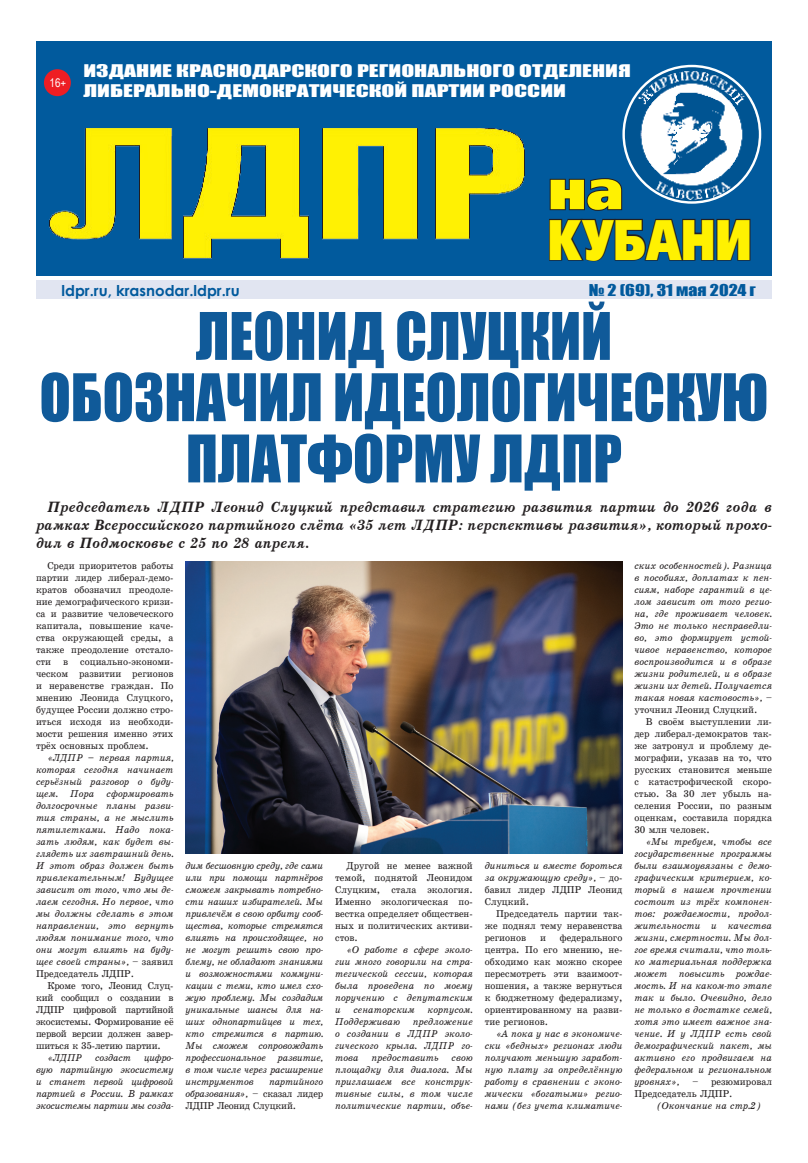
<style>
.page{position:relative;width:808px;height:1163px;background:#fff}
.page>*{position:absolute;margin:0;border:0;box-sizing:border-box;transform-origin:0 0}
.t1{font:60.5px/61.2px "Impact";color:#105a99;text-align:center;scale:.95 1}
.t2{font:56.7px "Free Set Extra CTT";color:#fff101;scale:.74 1}
.t3{font:56px "Free Set Extra CTT";color:#fff101}
.t4{font:16px/19.2px "Impact";color:#fff;scale:1.48 1}
.t5{font:italic 15px/18px "School Book C Bold";color:#231f20;text-align:justify;scale:.95 1}
.t6{font:700 15px "Century Gothic";color:#015a9d}
.t7{font:15px "Impact";color:#015a9d;scale:1.2 1}
.t8{font:12px "Arial NGCG";color:#fff}
.t9{font:10px/12px "School Book C Italic";color:#231f20;text-align:justify;scale:.95 1}
.t10{font:10px/12px "School Book C";color:#231f20;text-align:justify;scale:.95 1}
.t11{font:10px "School Book C";letter-spacing:-.02em;color:#231f20;scale:.95 1}
.t12{font:10px/12px "School Book C Italic";letter-spacing:-.02em;color:#231f20;text-align:right;scale:.95 1}
.s1{font-family:"School Book C"}
</style>
<div class="page">
<div style="left:36px;top:281px;width:736px;height:18px;background:#e1e5f1"></div>
<div style="left:36px;top:41px;width:736px;height:234px;background:#015a9d"></div>
<div style="left:44px;top:69px;width:27px;height:27px;background:#ee1d23;border-radius:50%"></div>
<svg style="left:549px;top:177px;width:202px;height:85px"></svg>
<img style="left:624px;top:66px;width:136px;height:136px;border-radius:68px">
<img style="left:49px;top:128px;width:476px;height:131px">
<img style="left:186px;top:561px;width:436px;height:291px">
<p class="t8" style="left:50px;top:76px;width:18px">16+</p>
<h3 class="t4" style="left:83px;top:61px;width:371px">ИЗДАНИЕ КРАСНОДАРСКОГО РЕГИОНАЛЬНОГО ОТДЕЛЕНИЯ<br>ЛИБЕРАЛЬНО-ДЕМОКРАТИЧЕСКОЙ ПАРТИИ РОССИИ</h3>
<h3 class="t3" style="left:548px;top:157px;width:77px">на</h3>
<h2 class="t2" style="left:548px;top:207px;width:277px">КУБАНИ</h2>
<h3 class="t6" style="left:62px;top:278px;width:180px">ldpr.ru, krasnodar.ldpr.ru</h3>
<h3 class="t7" style="left:589px;top:278px;width:141px">№ 2 (69), 31 мая 2024 г</h3>
<h1 class="t1" style="left:39px;top:304px;width:769px">ЛЕОНИД СЛУЦКИЙ<br>ОБОЗНАЧИЛ ИДЕОЛОГИЧЕСКУЮ<br>ПЛАТФОРМУ ЛДПР</h1>
<h3 class="t5" style="left:36px;top:497px;width:776px;text-indent:11px">Председатель ЛДПР Леонид Слуцкий представил стратегию развития партии до 2026 года в рамках Всероссийского партийного слёта «35 лет ЛДПР: перспективы развития», который прохо&shy;дил в Подмосковье с 25 по 28 апреля.</h3>
<p class="t10" style="left:36px;top:559px;width:146px;text-indent:11px">Среди приоритетов работы партии лидер либерал-демо&shy;кратов обозначил преодоле&shy;ние демографического кризи&shy;са и развитие человеческого капитала, повышение каче&shy;ства окружающей среды, а также преодоление отстало&shy;сти в социально-экономи&shy;ческом развитии регионов и неравенстве граждан. По мнению Леонида Слуцкого, будущее России должно стро&shy;иться исходя из необходи&shy;мости решения именно этих трёх основных проблем.</p>
<p class="t9" style="left:36px;top:751px;width:146px;text-indent:11px">«ЛДПР – первая партия, которая сегодня начинает серьёзный разговор о буду&shy;щем. Пора сформировать долгосрочные планы разви&shy;тия страны, а не мыслить пятилетками. Надо пока&shy;зать людям, как будет вы&shy;глядеть их завтрашний день.<br>И этот образ должен быть привлекательным! Будущее зависит от того, что мы де&shy;лаем сегодня. Но первое, что мы должны сделать в этом направлении, это вернуть людям понимание того, что они могут влиять на буду&shy;щее своей страны», <span class="s1">– заявил</span></p>
<p class="t10" style="left:36px;top:967px;width:105px">Председатель ЛДПР.</p>
<p class="t11" style="left:47px;top:980px;width:134px">Кроме того, Леонид Слуц-</p>
<p class="t11" style="left:36px;top:992px;width:146px">кий сообщил о создании в</p>
<p class="t11" style="left:36px;top:1004px;width:146px">ЛДПР цифровой партийной</p>
<p class="t11" style="left:36px;top:1016px;width:146px">экосистемы. Формирование её</p>
<p class="t11" style="left:36px;top:1028px;width:146px">первой версии должен завер-</p>
<p class="t11" style="left:36px;top:1040px;width:133px">шиться к 35-летию партии.</p>
<p class="t9" style="left:47px;top:1051px;width:38px">«ЛДПР</p>
<p class="t12" style="left:95px;top:1051px;width:40px">создаст</p>
<p class="t9" style="left:634px;top:559px;width:146px">ских особенностей). Разница в пособиях, доплатах к пен&shy;сиям, наборе гарантий в це&shy;лом зависит от того регио&shy;на, где проживает человек.<br>Это не только несправедли&shy;во, это формирует устой&shy;чивое неравенство, которое воспроизводится и в образе жизни родителей, и в образе жизни их детей. Получается такая новая кастовость», <span class="s1">–</span></p>
<p class="t10" style="left:634px;top:703px;width:131px">уточнил Леонид Слуцкий.</p>
<p class="t10" style="left:646px;top:715px;width:134px">В своём выступлении ли-</p>
<p class="t10" style="left:634px;top:727px;width:146px">дер либерал-демократов так-</p>
<p class="t10" style="left:634px;top:739px;width:146px">же затронул и проблему де-</p>
<p class="t10" style="left:634px;top:751px;width:146px">мографии, указав на то, что</p>
<p class="t10" style="left:634px;top:763px;width:146px">русских становится меньше</p>
<p class="t10" style="left:634px;top:775px;width:146px">с катастрофической скоро-</p>
<p class="t10" style="left:634px;top:787px;width:146px">стью. За 30 лет убыль на-</p>
<p class="t10" style="left:634px;top:799px;width:146px">селения России, по разным</p>
<p class="t10" style="left:634px;top:811px;width:146px">оценкам, составила порядка</p>
<p class="t10" style="left:634px;top:823px;width:81px">30 млн человек.</p>
<p class="t9" style="left:634px;top:835px;width:146px;text-indent:11px">«Мы требуем, чтобы все государственные программы были взаимоувязаны с демо&shy;графическим критерием, ко&shy;торый в нашем прочтении состоит из трёх компонен&shy;тов: рождаемости, продол&shy;жительности и качества жизни, смертности. Мы дол&shy;гое время считали, что толь&shy;ко материальная поддержка может повысить рождае&shy;мость. И на каком-то этапе так и было. Очевидно, дело не только в достатке семей, хотя это имеет важное зна&shy;чение. И у ЛДПР есть свой демографический пакет, мы активно его продвигаем на федеральном и региональном уровнях»,</p>
<p class="t9" style="left:186px;top:859px;width:146px">дим бесшовную среду, где сами или при помощи партнёров сможем закрывать потребно&shy;сти наших избирателей. Мы привлечём в свою орбиту сооб&shy;щества, которые стремятся влиять на происходящее, но не могут решить свою про&shy;блему, не обладают знаниями и возможностями коммуни&shy;кации с теми, кто имел схо&shy;жую проблему. Мы создадим уникальные шансы для на&shy;ших однопартийцев и тех, кто стремится в партию.<br>Мы сможем сопровождать профессиональное развитие, в том числе через расширение инструментов</p>
<p class="t9" style="left:485px;top:859px;width:146px">диниться и вместе бороться за окружающую среду», <span class="s1">– до-</span></p>
<p class="t10" style="left:485px;top:883px;width:146px">бавил лидер ЛДПР Леонид<br>Слуцкий.</p>
<p class="t10" style="left:485px;top:907px;width:146px;text-indent:11px">Председатель партии так&shy;же поднял тему неравенства регионов</p>
<p class="t10" style="left:335px;top:859px;width:146px;text-indent:11px">Другой не менее важной темой, поднятой Леонидом Слуцким, стала экология.<br>Именно экологическая по&shy;вестка определяет обществен&shy;ных и политических активи&shy;стов.</p>
<p class="t9" style="left:335px;top:943px;width:146px;text-indent:11px">«О работе в сфере эколо&shy;гии много говорили на стра&shy;тегической сессии, которая была проведена по моему поручению с депутатским и</p>
<p class="t10" style="left:485px;top:931px;width:146px;text-indent:75px">федерального центра. По его мнению, не&shy;обходимо как можно скорее пересмотреть эти взаимоот&shy;ношения, а также вернуться к бюджетному федерализму, ориентированному на разви&shy;тие регионов.</p>
<p class="t9" style="left:485px;top:1027px;width:146px;text-indent:11px">«А пока у нас в экономиче&shy;ски «бедных» регионах люди получают меньшую заработ&shy;ную плату за определённую работу в сравнении с эконо&shy;мически «богатыми» регио&shy;нами (без учета климатиче-</p>
<p class="t10" style="left:540px;top:931px;width:8px">и</p>
<p class="t9" style="left:353px;top:1003px;width:66px">сенаторским</p>
<p class="t9" style="left:428px;top:1003px;width:49px">корпусом.</p>
<p class="t9" style="left:335px;top:1015px;width:70px">Поддерживаю</p>
<p class="t9" style="left:335px;top:1015px;width:146px;text-indent:78px">предложение о создании в ЛДПР эколо&shy;гического крыла. ЛДПР го&shy;това</p>
<p class="t9" style="left:371px;top:1051px;width:72px">предоставить</p>
<p class="t9" style="left:36px;top:1051px;width:146px;text-indent:108px">цифро&shy;вую партийную экосистему и станет первой цифровой партией в России. В рамках экосистемы партии мы созда-</p>
<p class="t9" style="left:335px;top:1051px;width:146px;text-indent:116px">свою площадку для диалога. Мы приглашаем все конструк&shy;тивные силы, в том числе политические партии, объе-</p>
<p class="t12" style="left:186px;top:1075px;width:146px">партийного<br>образования», <span class="s1">– сказал лидер</span></p>
<p class="t11" style="left:186px;top:1099px;width:118px">ЛДПР Леонид Слуцкий.</p>
<p class="t10" style="left:634px;top:1075px;width:146px;text-indent:58px">– резюмировал<br>Председатель ЛДПР.</p>
<p class="t9" style="left:657px;top:1099px;width:111px">(Окончание на стр.2)</p>
</div>
